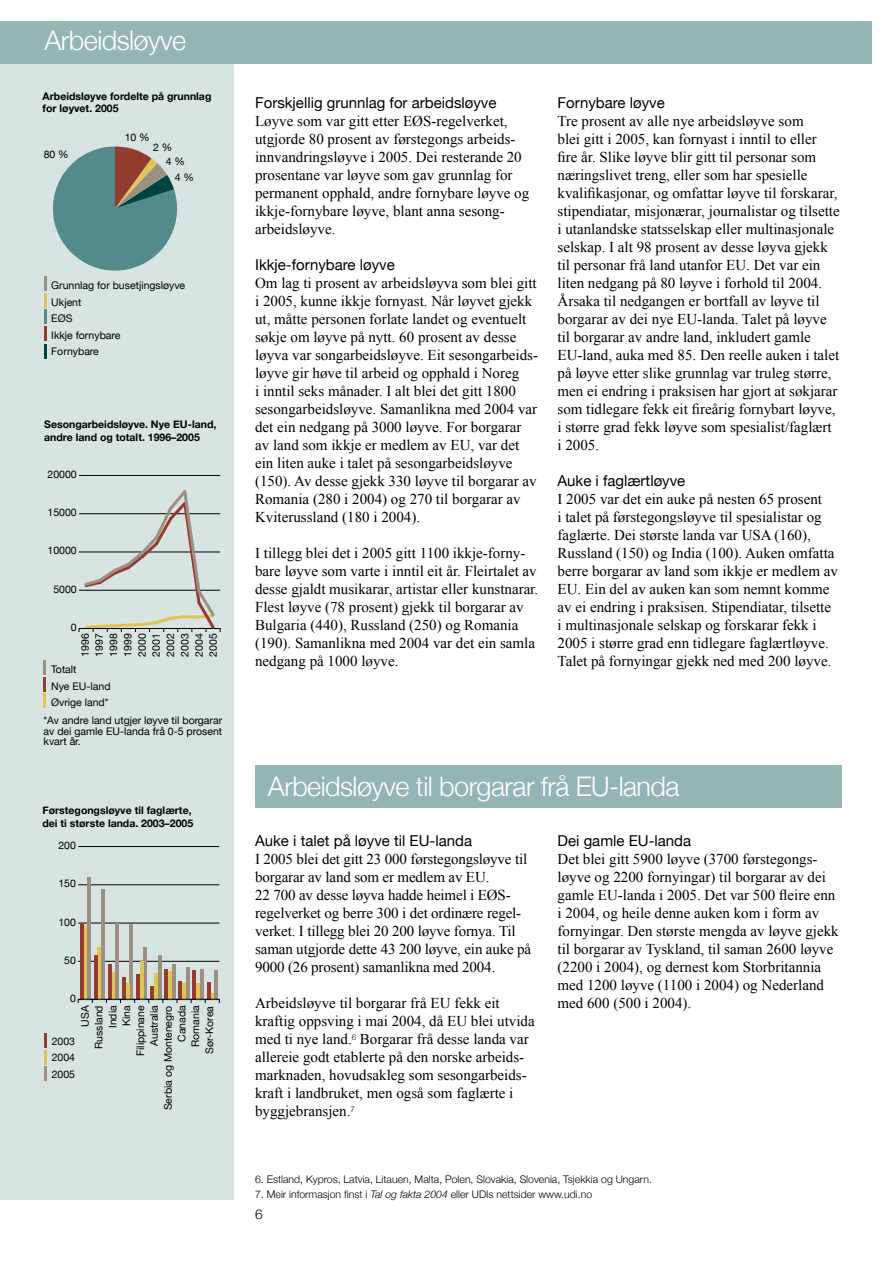
<style>
.page{position:relative;width:893px;height:1263px;background:#fff}
.page>*{position:absolute;margin:0;border:0;box-sizing:border-box;transform-origin:0 0}
.t1{font:300 27px "Helvetica Neue";letter-spacing:-.02em;color:#fff}
.t2{font:300 27px "Helvetica Neue";letter-spacing:.01em;color:#fff}
.t3{font:15px/18px "Times New Roman";color:#000}
.t4{font:15px "Helvetica Neue";color:#000}
.t5{font:10.5px/14.2px "Helvetica Neue";color:#000}
.t6{font:700 10.5px/12.6px "Helvetica Neue";color:#000}
.t7{font:300 10.5px "Helvetica Neue";color:#000}
.t8{font:6.6px "Helvetica Neue";color:#000}
.s1{font-style:italic}
</style>
<div class="page">
<div style="left:0;top:46px;width:234px;height:1153px;background:#d7e4e2"></div>
<div style="left:0;top:21px;width:872px;height:43px;background:#94b5b4"></div>
<div style="left:255px;top:765px;width:587px;height:43px;background:#94b5b4"></div>
<svg style="left:44px;top:660px;width:2px;height:48px"></svg>
<hr style="left:79px;top:475px;width:141px;height:1px;background:#000">
<svg style="left:79px;top:490px;width:142px;height:142px"></svg>
<hr style="left:44px;top:1050px;width:3px;height:14px;background:#dfc556">
<hr style="left:44px;top:1033px;width:3px;height:15px;background:#953c31">
<hr style="left:44px;top:1066px;width:3px;height:15px;background:#9c9082">
<hr style="left:78px;top:961px;width:141px;height:1px;background:#000">
<hr style="left:78px;top:923px;width:141px;height:1px;background:#000">
<hr style="left:78px;top:884px;width:141px;height:1px;background:#000">
<hr style="left:78px;top:846px;width:141px;height:1px;background:#000">
<hr style="left:87px;top:877px;width:4px;height:122px;background:#9c9082">
<hr style="left:101px;top:889px;width:4px;height:110px;background:#9c9082">
<hr style="left:116px;top:923px;width:3px;height:76px;background:#9c9082">
<hr style="left:130px;top:924px;width:3px;height:75px;background:#9c9082">
<hr style="left:144px;top:947px;width:3px;height:52px;background:#9c9082">
<hr style="left:158px;top:955px;width:3px;height:44px;background:#9c9082">
<hr style="left:172px;top:963px;width:3px;height:36px;background:#9c9082">
<hr style="left:186px;top:967px;width:3px;height:32px;background:#9c9082">
<hr style="left:200px;top:969px;width:4px;height:30px;background:#9c9082">
<hr style="left:214px;top:970px;width:4px;height:29px;background:#9c9082">
<hr style="left:84px;top:925px;width:3px;height:74px;background:#dfc556">
<hr style="left:98px;top:947px;width:3px;height:52px;background:#dfc556">
<hr style="left:112px;top:972px;width:3px;height:27px;background:#dfc556">
<hr style="left:126px;top:983px;width:3px;height:16px;background:#dfc556">
<hr style="left:140px;top:961px;width:3px;height:38px;background:#dfc556">
<hr style="left:154px;top:973px;width:4px;height:26px;background:#dfc556">
<hr style="left:168px;top:971px;width:4px;height:28px;background:#dfc556">
<hr style="left:182px;top:983px;width:4px;height:16px;background:#dfc556">
<hr style="left:196px;top:983px;width:4px;height:16px;background:#dfc556">
<hr style="left:80px;top:923px;width:3px;height:76px;background:#953c31">
<hr style="left:94px;top:955px;width:3px;height:44px;background:#953c31">
<hr style="left:108px;top:963px;width:3px;height:36px;background:#953c31">
<hr style="left:122px;top:977px;width:4px;height:22px;background:#953c31">
<hr style="left:136px;top:974px;width:4px;height:25px;background:#953c31">
<hr style="left:150px;top:986px;width:4px;height:13px;background:#953c31">
<hr style="left:164px;top:969px;width:4px;height:30px;background:#953c31">
<hr style="left:179px;top:981px;width:3px;height:18px;background:#953c31">
<hr style="left:193px;top:970px;width:3px;height:29px;background:#953c31">
<hr style="left:207px;top:982px;width:3px;height:17px;background:#953c31">
<hr style="left:78px;top:999px;width:141px;height:1px;background:#000">
<svg style="left:205px;top:993px;width:15px;height:10px"></svg>
<svg style="left:44px;top:146px;width:133px;height:213px"></svg>
<h1 class="t1" style="left:44px;top:24px;width:143px">Arbeidsløyve</h1>
<h1 class="t2" style="left:43px;top:25px;width:238px">Begivenhet r i 2004</h1>
<p class="t6" style="left:43px;top:89px;width:170px">Arbeidsløyve fordelte på grunnlag for løyvet. 2005</p>
<p class="t5" style="left:44px;top:147px;width:27px">80 %</p>
<p class="t5" style="left:125px;top:130px;width:27px">10 %</p>
<p class="t5" style="left:166px;top:140px;width:21px;text-indent:-13px">2 %<br>4 %</p>
<p class="t5" style="left:175px;top:170px;width:21px">4 %</p>
<p class="t5" style="left:51px;top:277px;width:135px;line-height:16.5px">Grunnlag for busetjingsløyve<br>Ukjent<br>EØS<br>Ikkje fornybare<br>Fornybare</p>
<p class="t6" style="left:44px;top:418px;width:174px">Sesongarbeidsløyve. Nye EU-land, andre land og totalt. 1996–2005</p>
<p class="t5" style="left:48px;top:467px;width:31px">20000</p>
<p class="t5" style="left:48px;top:505px;width:31px">15000</p>
<p class="t5" style="left:48px;top:543px;width:31px">10000</p>
<p class="t5" style="left:53px;top:582px;width:25px">5000</p>
<p class="t5" style="left:71px;top:620px;width:7px">0</p>
<p class="t5" style="left:78px;top:657px;width:25px;text-align:justify;rotate:-90deg">1996<br>1997<br>1998<br>1999<br>2000<br>2001<br>2002<br>2003<br>2004<br>2005</p>
<p class="t5" style="left:51px;top:661px;width:61px;line-height:16.5px">Totalt<br>Nye EU-land<br>Øvrige land*</p>
<p class="t5" style="left:44px;top:715px;width:180px;line-height:10.5px;text-align:justify">*Av andre land utgjer løyve til borgarar av dei gamle EU-landa frå 0-5 prosent kvart år.</p>
<p class="t4" style="left:255px;top:94px;width:243px">Forskjellig grunnlag for arbeidsløyve</p>
<p class="t3" style="left:255px;top:112px;width:276px">Løyve som var gitt etter EØS-regelverket, utgjorde 80 prosent av førstegongs arbeids&shy;innvandringsløyve i 2005. Dei resterande 20 prosentane var løyve som gav grunnlag for permanent opphald, andre fornybare løyve og ikkje-fornybare løyve, blant anna sesong&shy;arbeidsløyve.</p>
<p class="t4" style="left:255px;top:256px;width:141px">Ikkje-fornybare løyve</p>
<p class="t3" style="left:255px;top:274px;width:284px">Om lag ti prosent av arbeidsløyva som blei gitt i 2005, kunne ikkje fornyast. Når løyvet gjekk ut, måtte personen forlate landet og eventuelt søkje om løyve på nytt. 60 prosent av desse løyva var songarbeidsløyve. Eit sesongarbeids&shy;løyve gir høve til arbeid og opphald i Noreg<br>i inntil seks månader. I alt blei det gitt 1800 sesongarbeidsløyve. Samanlikna med 2004 var det ein nedgang på 3000 løyve. For borgarar av land som ikkje er medlem av EU, var det ein liten auke i talet på sesongarbeidsløyve (150). Av desse gjekk 330 løyve til borgarar av Romania (280 i 2004) og 270 til borgarar av Kviterussland (180 i 2004).</p>
<p class="t3" style="left:255px;top:544px;width:285px">I tillegg blei det i 2005 gitt 1100 ikkje-forny&shy;bare løyve som varte i inntil eit år. Fleirtalet av desse gjaldt musikarar, artistar eller kunstnarar.<br>Flest løyve (78 prosent) gjekk til borgarar av Bulgaria (440), Russland (250) og Romania (190). Samanlikna med 2004 var det ein samla nedgang på 1000 løyve.</p>
<p class="t4" style="left:558px;top:94px;width:109px">Fornybare løyve</p>
<p class="t3" style="left:558px;top:112px;width:284px">Tre prosent av alle nye arbeidsløyve som<br>blei gitt i 2005, kan fornyast i inntil to eller fire år. Slike løyve blir gitt til personar som næringslivet treng, eller som har spesielle kvalifikasjonar, og omfattar løyve til forskarar, stipendiatar, misjonærar, journalistar og tilsette i utanlandske statsselskap eller multinasjonale selskap. I alt 98 prosent av desse løyva gjekk til personar frå land utanfor EU. Det var ein liten nedgang på 80 løyve i forhold til 2004.<br>Årsaka til nedgangen er bortfall av løyve til borgarar av dei nye EU-landa. Talet på løyve til borgarar av andre land, inkludert gamle EU-land, auka med 85. Den reelle auken i talet på løyve etter slike grunnlag var truleg større, men ei endring i praksisen har gjort at søkjarar som tidlegare fekk eit fireårig fornybart løyve, i større grad fekk løyve som spesialist/faglært<br>i 2005.</p>
<p class="t4" style="left:558px;top:472px;width:129px">Auke i faglærtløyve</p>
<p class="t3" style="left:558px;top:490px;width:282px">I 2005 var det ein auke på nesten 65 prosent<br>i talet på førstegongsløyve til spesialistar og faglærte. Dei største landa var USA (160), Russland (150) og India (100). Auken omfatta berre borgarar av land som ikkje er medlem av EU. Ein del av auken kan som nemnt komme av ei endring i praksisen. Stipendiatar, tilsette i multinasjonale selskap og forskarar fekk i 2005 i større grad enn tidlegare faglærtløyve.<br>Talet på fornyingar gjekk ned med 200 løyve.</p>
<p class="t8" style="left:58px;top:805px;width:20px">15000</p>
<p class="t6" style="left:42px;top:804px;width:152px">Førstegongsløyve til faglærte, dei ti største landa. 2003–2005</p>
<p class="t5" style="left:58px;top:838px;width:19px">200</p>
<p class="t8" style="left:58px;top:843px;width:20px">10000</p>
<p class="t5" style="left:58px;top:876px;width:19px">150</p>
<p class="t8" style="left:62px;top:881px;width:16px">5000</p>
<p class="t5" style="left:58px;top:914px;width:19px">100</p>
<p class="t8" style="left:73px;top:920px;width:5px">0</p>
<p class="t5" style="left:64px;top:953px;width:13px">50</p>
<p class="t5" style="left:70px;top:991px;width:7px">0</p>
<p class="t5" style="left:78px;top:1110px;width:107px;line-height:13.8px;text-align:right;rotate:-90deg">USA<br>Russland<br>India<br>Kina<br>Filippinane<br>Australia<br>Serbia og Montenegro<br>Canada<br>Romania<br>Sør-Korea</p>
<p class="t5" style="left:52px;top:1033px;width:25px;line-height:16.5px;text-align:justify">2003<br>2004<br>2005</p>
<h1 class="t1" style="left:268px;top:769px;width:413px">Arbeidsløyve til borgarar frå EU-landa</h1>
<p class="t4" style="left:255px;top:832px;width:218px">Auke i talet på løyve til EU-landa</p>
<p class="t3" style="left:255px;top:850px;width:278px">I 2005 blei det gitt 23 000 førstegongsløyve til borgarar av land som er medlem av EU.<br>22 700 av desse løyva hadde heimel i EØS&shy;regelverket og berre 300 i det ordinære regel&shy;verket. I tillegg blei 20 200 løyve fornya. Til saman utgjorde dette 43 200 løyve, ein auke på 9000 (26 prosent) samanlikna med 2004.</p>
<p class="t3" style="left:255px;top:994px;width:281px">Arbeidsløyve til borgarar frå EU fekk eit kraftig oppsving i mai 2004, då EU blei utvida med ti nye land.<sup>6</sup> Borgarar frå desse landa var allereie godt etablerte på den norske arbeids&shy;marknaden, hovudsakleg som sesongarbeids&shy;kraft i landbruket, men også som faglærte i byggjebransjen.<sup>7</sup></p>
<p class="t4" style="left:558px;top:832px;width:135px">Dei gamle EU-landa</p>
<p class="t3" style="left:558px;top:850px;width:283px">Det blei gitt 5900 løyve (3700 førstegongs&shy;løyve og 2200 fornyingar) til borgarar av dei gamle EU-landa i 2005. Det var 500 fleire enn i 2004, og heile denne auken kom i form av fornyingar. Den største mengda av løyve gjekk til borgarar av Tyskland, til saman 2600 løyve (2200 i 2004), og dernest kom Storbritannia med 1200 løyve (1100 i 2004) og Nederland med 600 (500 i 2004).</p>
<p class="t7" style="left:255px;top:1173px;width:398px">6. Estland, Kypros, Latvia, Litauen, Malta, Polen, Slovakia, Slovenia, Tsjekkia og Ungarn.</p>
<p class="t7" style="left:255px;top:1188px;width:339px">7. Meir informasjon finst i <span class="s1">Tal og fakta 2004</span> eller UDIs nettsider www.udi.no</p>
</div>
